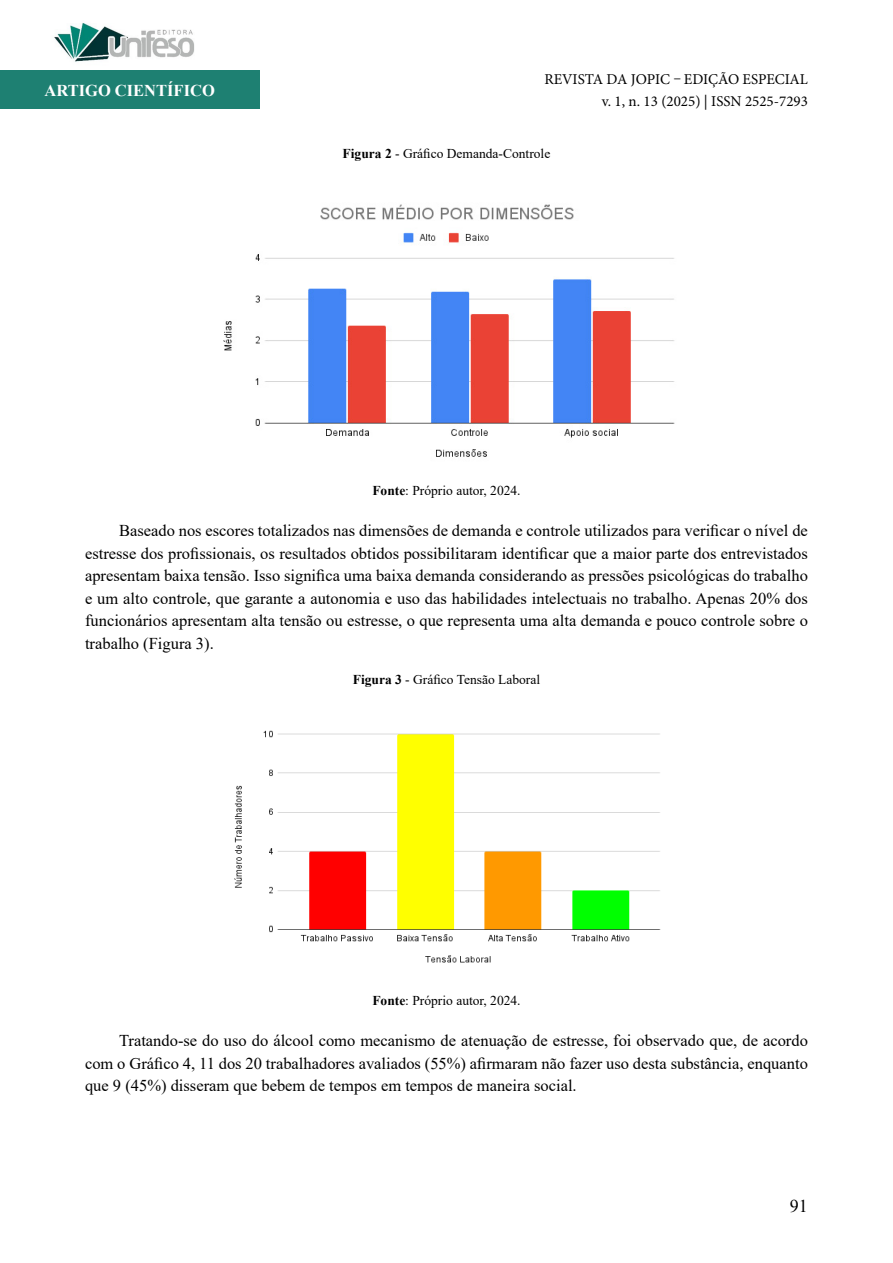
<style>
.page{position:relative;width:893px;height:1263px;background:#fff}
.page>*{position:absolute;margin:0;border:0;box-sizing:border-box;transform-origin:0 0}
.t1{font:18px "Times New Roman";color:#000}
.t2{font:16.5px/22.5px "Times New Roman";color:#000;text-align:justify}
.t3{font:700 16.5px "Times New Roman";color:#fff}
.t4{font:15px/22.5px "Minion Pro";color:#000;text-align:right}
.t5{font:13.5px "Times New Roman";color:#000}
.s1{font-weight:700}
</style>
<div class="page">
<div style="left:0;top:71px;width:259px;height:38px;background:#1e8072"></div>
<img style="left:54px;top:23px;width:140px;height:39px">
<img style="left:223px;top:204px;width:452px;height:253px">
<img style="left:234px;top:730px;width:427px;height:233px">
<p class="t3" style="left:44px;top:78px;width:172px">ARTIGO CIENTÍFICO</p>
<p class="t4" style="left:544px;top:68px;width:265px">REVISTA DA JOPIC – EDIÇÃO ESPECIAL v. 1, n. 13 (2025) | ISSN 2525-7293</p>
<p class="t5" style="left:343px;top:144px;width:209px"><span class="s1">Figura 2</span> - Gráfico Demanda-Controle</p>
<p class="t5" style="left:372px;top:481px;width:150px"><span class="s1">Fonte</span>: Próprio autor, 2024.</p>
<p class="t2" style="left:85px;top:519px;width:724px;text-indent:34px">Baseado nos escores totalizados nas dimensões de demanda e controle utilizados para verificar o nível de estresse dos profissionais, os resultados obtidos possibilitaram identificar que a maior parte dos entrevistados apresentam baixa tensão. Isso significa uma baixa demanda considerando as pressões psicológicas do trabalho e um alto controle, que garante a autonomia e uso das habilidades intelectuais no trabalho. Apenas 20% dos funcionários apresentam alta tensão ou estresse, o que representa uma alta demanda e pouco controle sobre o trabalho (Figura 3).</p>
<p class="t5" style="left:353px;top:670px;width:189px"><span class="s1">Figura 3</span> - Gráfico Tensão Laboral</p>
<p class="t5" style="left:372px;top:990px;width:150px"><span class="s1">Fonte</span>: Próprio autor, 2024.</p>
<p class="t2" style="left:85px;top:1029px;width:724px;text-indent:34px">Tratando-se do uso do álcool como mecanismo de atenuação de estresse, foi observado que, de acordo com o Gráfico 4, 11 dos 20 trabalhadores avaliados (55%) afirmaram não fazer uso desta substância, enquanto que 9 (45%) disseram que bebem de tempos em tempos de maneira social.</p>
<p class="t1" style="left:790px;top:1193px;width:19px">91</p>
</div>
